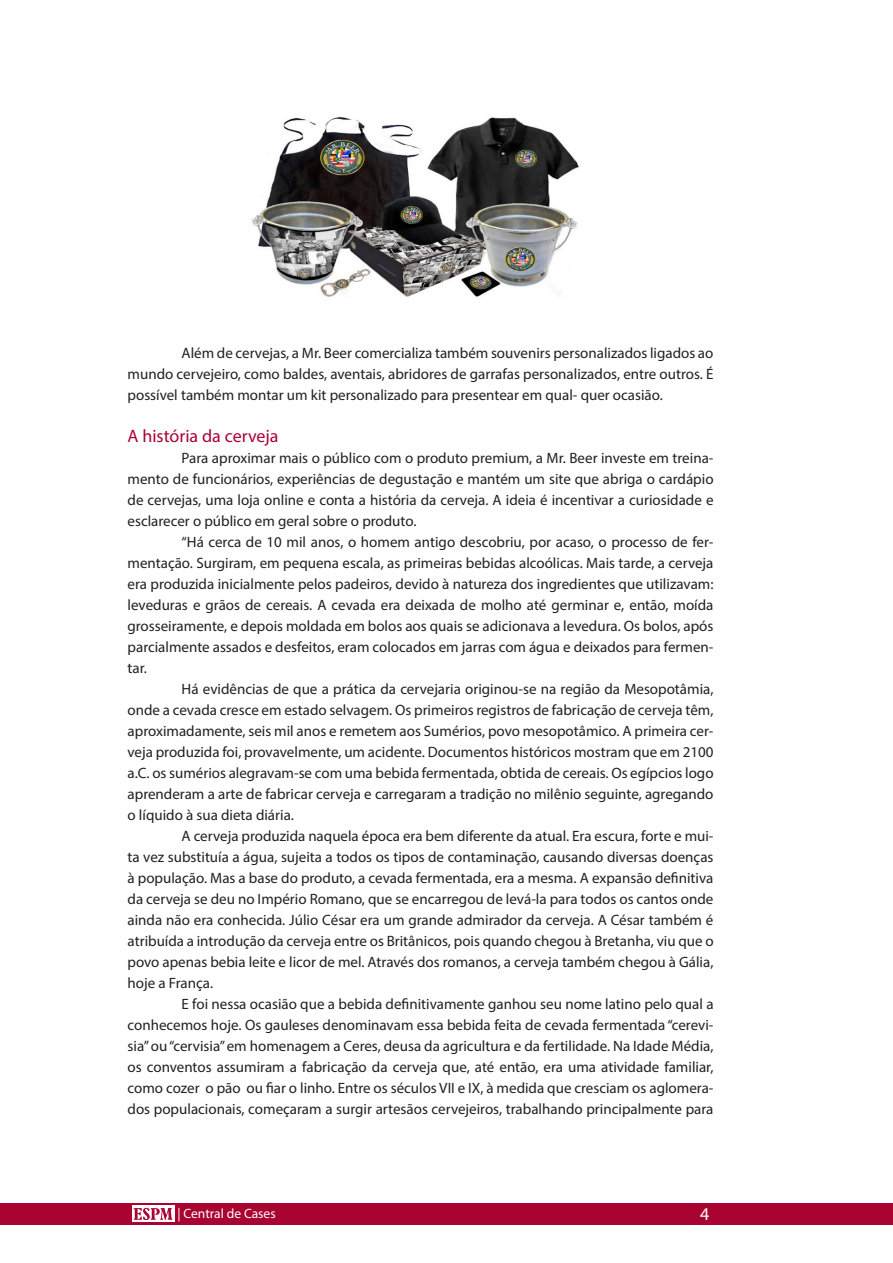
<style>
.page{position:relative;width:893px;height:1263px;background:#fff}
.page>*{position:absolute;margin:0;border:0;box-sizing:border-box;transform-origin:0 0}
.titulo_textocorrido{font:18px "Myriad Pro";color:#a90332}
.t1{font:18px "Myriad Pro";color:#fff}
.corpotexto{font:15px/21px "Myriad Pro";color:#231f20;text-align:justify}
.t2{font:13.5px "Myriad Pro";color:#fff}
</style>
<div class="page">
<div style="left:0;top:1203px;width:893px;height:22px;background:#a90332"></div>
<div style="left:132px;top:1206px;width:42px;height:16px;background:#fff"></div>
<svg style="left:134px;top:1208px;width:38px;height:12px"></svg>
<img style="left:251px;top:117px;width:328px;height:180px">
<p class="corpotexto" style="left:128px;top:343px;width:587px;text-indent:54px">Além de cervejas, a Mr. Beer comercializa também souvenirs personalizados ligados ao mundo cervejeiro, como baldes, aventais, abridores de garrafas personalizados, entre outros. É possível também montar um kit personalizado para presentear em qual- quer ocasião.</p>
<p class="titulo_textocorrido" style="left:128px;top:425px;width:153px">A história da cerveja</p>
<p class="corpotexto" style="left:128px;top:448px;width:587px;text-indent:54px">Para aproximar mais o público com o produto premium, a Mr. Beer investe em treina&shy;mento de funcionários, experiências de degustação e mantém um site que abriga o cardápio de cervejas, uma loja online e conta a história da cerveja. A ideia é incentivar a curiosidade e esclarecer o público em geral sobre o produto.</p>
<p class="corpotexto" style="left:128px;top:532px;width:587px;text-indent:54px">“Há cerca de 10 mil anos, o homem antigo descobriu, por acaso, o processo de fer&shy;mentação. Surgiram, em pequena escala, as primeiras bebidas alcoólicas. Mais tarde, a cerveja era produzida inicialmente pelos padeiros, devido à natureza dos ingredientes que utilizavam: leveduras e grãos de cereais. A cevada era deixada de molho até germinar e, então, moída grosseiramente, e depois moldada em bolos aos quais se adicionava a levedura. Os bolos, após parcialmente assados e desfeitos, eram colocados em jarras com água e deixados para fermen&shy;tar.</p>
<p class="corpotexto" style="left:128px;top:679px;width:587px;text-indent:54px">Há evidências de que a prática da cervejaria originou-se na região da Mesopotâmia, onde a cevada cresce em estado selvagem. Os primeiros registros de fabricação de cerveja têm, aproximadamente, seis mil anos e remetem aos Sumérios, povo mesopotâmico. A primeira cer&shy;veja produzida foi, provavelmente, um acidente. Documentos históricos mostram que em 2100 a.C. os sumérios alegravam-se com uma bebida fermentada, obtida de cereais. Os egípcios logo aprenderam a arte de fabricar cerveja e carregaram a tradição no milênio seguinte, agregando o líquido à sua dieta diária.</p>
<p class="corpotexto" style="left:128px;top:826px;width:587px;text-indent:54px">A cerveja produzida naquela época era bem diferente da atual. Era escura, forte e mui&shy;ta vez substituía a água, sujeita a todos os tipos de contaminação, causando diversas doenças à população. Mas a base do produto, a cevada fermentada, era a mesma. A expansão definitiva da cerveja se deu no Império Romano, que se encarregou de levá-la para todos os cantos onde ainda não era conhecida. Júlio César era um grande admirador da cerveja. A César também é atribuída a introdução da cerveja entre os Britânicos, pois quando chegou à Bretanha, viu que o povo apenas bebia leite e licor de mel. Através dos romanos, a cerveja também chegou à Gália, hoje a França.</p>
<p class="corpotexto" style="left:128px;top:994px;width:587px;text-indent:54px">E foi nessa ocasião que a bebida definitivamente ganhou seu nome latino pelo qual a conhecemos hoje. Os gauleses denominavam essa bebida feita de cevada fermentada “cerevi&shy;sia” ou “cervisia” em homenagem a Ceres, deusa da agricultura e da fertilidade. Na Idade Média, os conventos assumiram a fabricação da cerveja que, até então, era uma atividade familiar, como cozer o pão ou fiar o linho. Entre os séculos VII e IX, à medida que cresciam os aglomera&shy;dos populacionais, começaram a surgir artesãos cervejeiros, trabalhando principalmente para</p>
<p class="t2" style="left:177px;top:1205px;width:100px">| Central de Cases</p>
<p class="t1" style="left:700px;top:1203px;width:11px">4</p>
</div>
